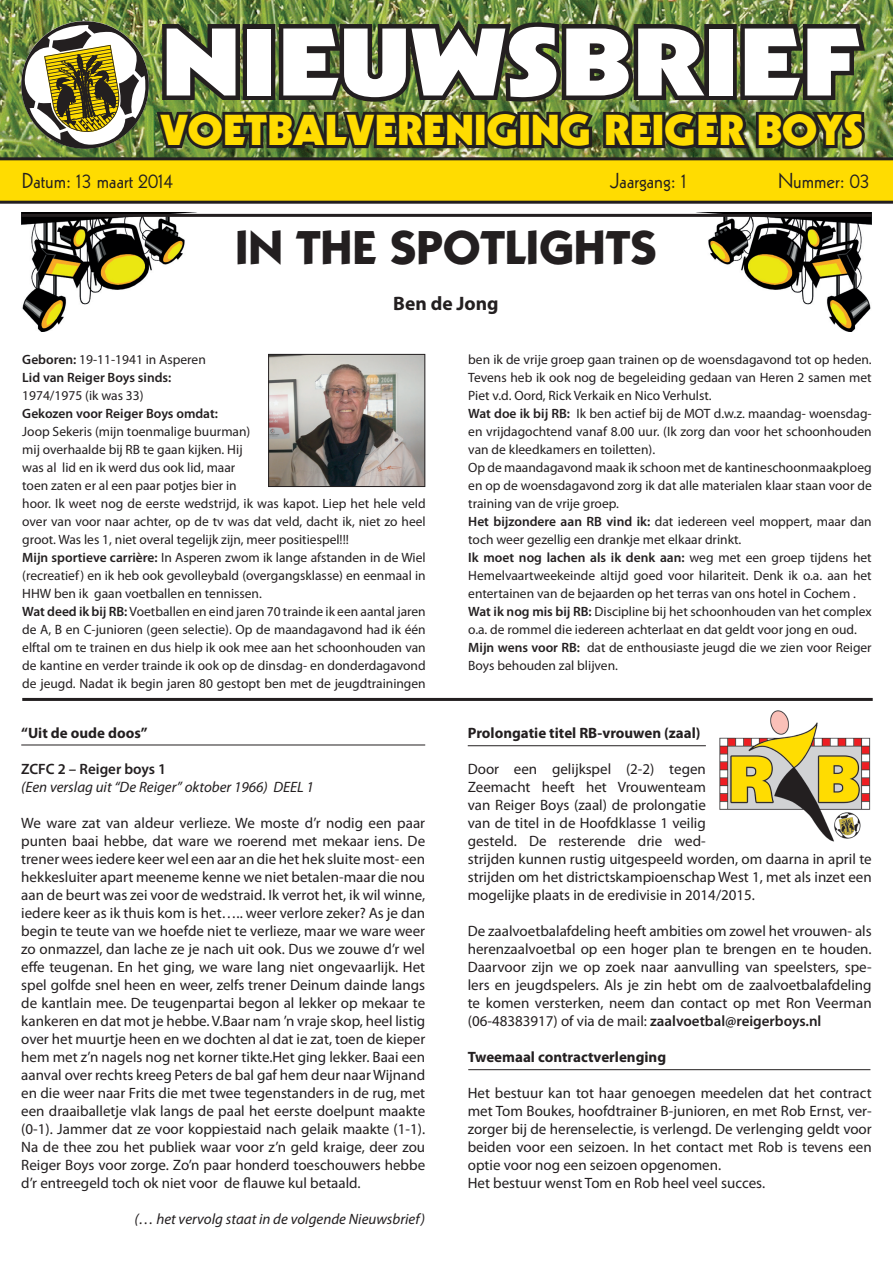
<style>
.page{position:relative;width:893px;height:1263px;background:#fff}
.page>*{position:absolute;margin:0;border:0;box-sizing:border-box;transform-origin:0 0}
.t1{font:900 93px "Kabel";color:#fff;scale:1.35 1}
.t2{font:700 48px "Itc Kabel";color:#231f20}
.t3{font:900 42px "Kabel";color:#ffdc01;scale:1.07 1}
.t4{font:21px "Kabel";color:#231f20}
.t5{font:700 19.5px "Myriad Pro";color:#231f20}
.t6{font:15px/18px "Myriad Pro";color:#231f20;text-align:justify}
.t7{font:italic 15px "Myriad Pro";color:#231f20}
.t8{font:700 15px "Myriad Pro";color:#231f20}
.t9{font:600 15px "Myriad Pro";color:#231f20}
.t10{font:13.5px/18px "Myriad Pro";color:#231f20}
.t11{font:600 13.5px/18px "Myriad Pro";color:#231f20}
.s1{font-weight:400}
.s2{font-weight:600}
</style>
<div class="page">
<img style="left:0;top:0;width:893px;height:12px">
<img style="left:0;top:12px;width:893px;height:192px">
<img style="left:270px;top:356px;width:153px;height:129px">
<div style="left:268px;top:354px;width:157px;height:133px;border:1px solid #231f20"></div>
<img style="left:21px;top:213px;width:177px;height:119px">
<img style="left:695px;top:213px;width:177px;height:119px">
<hr style="left:22px;top:698px;width:851px;height:3px;background:#231f20">
<hr style="left:21px;top:214px;width:851px;height:3px;background:#231f20">
<hr style="left:21px;top:745px;width:404px;height:1px;background:#231f20">
<img style="left:719px;top:710px;width:151px;height:132px">
<hr style="left:468px;top:745px;width:238px;height:1px;background:#231f20">
<hr style="left:468px;top:1069px;width:402px;height:1px;background:#231f20">
<h1 class="t1" style="left:161px;top:4px;width:517px">NIEUWSBRIEF</h1>
<h3 class="t3" style="left:161px;top:104px;width:658px">VOETBALVERENIGING REIGER BOYS</h3>
<h3 class="t4" style="left:22px;top:168px;width:153px">Datum: 13 maart 2014</h3>
<h3 class="t4" style="left:610px;top:168px;width:78px">Jaargang: 1</h3>
<h3 class="t4" style="left:778px;top:168px;width:93px">Nummer: 03</h3>
<h2 class="t2" style="left:235px;top:218px;width:423px">IN THE SPOTLIGHTS</h2>
<h3 class="t5" style="left:393px;top:291px;width:107px">Ben de Jong</h3>
<p class="t11" style="left:22px;top:350px;width:185px">Geboren: <span class="s1">19-11-1941 in Asperen<br></span>Lid van Reiger Boys sinds:</p>
<p class="t10" style="left:22px;top:386px;width:123px">1974/1975 (ik was 33)</p>
<p class="t11" style="left:22px;top:404px;width:197px">Gekozen voor Reiger Boys omdat:</p>
<p class="t10" style="left:22px;top:422px;width:405px">Joop Sekeris (mijn toenmalige buurman)<br>mij overhaalde bij RB te gaan kijken. Hij<br>was al lid en ik werd dus ook lid, maar<br>toen zaten er al een paar potjes bier in<br>hoor. Ik weet nog de eerste wedstrijd, ik was kapot. Liep het hele veld over van voor naar achter, op de tv was dat veld, dacht ik, niet zo heel groot. Was les 1, niet overal tegelijk zijn, meer positiespel!!!<br><span class="s2">Mijn sportieve carrière:</span> In Asperen zwom ik lange afstanden in de Wiel (recreatief) en ik heb ook gevolleybald (overgangsklasse) en eenmaal in HHW ben ik gaan voetballen en tennissen.<br><span class="s2">Wat deed ik bij RB:</span> Voetballen en eind jaren 70 trainde ik een aantal jaren de A, B en C-junioren (geen selectie). Op de maandagavond had ik één elftal om te trainen en dus hielp ik ook mee aan het schoonhouden van de kantine en verder trainde ik ook op de dinsdag- en donderdagavond de jeugd. Nadat ik begin jaren 80 gestopt ben met de jeugdtrainingen</p>
<p class="t8" style="left:21px;top:723px;width:128px">“Uit de oude doos”</p>
<p class="t9" style="left:21px;top:759px;width:147px">ZCFC 2 – Reiger boys 1</p>
<p class="t7" style="left:21px;top:778px;width:294px">(Een verslag uit “De Reiger” oktober 1966) DEEL 1</p>
<p class="t6" style="left:21px;top:814px;width:406px">We ware zat van aldeur verlieze. We moste d’r nodig een paar punten baai hebbe, dat ware we roerend met mekaar iens. De trener wees iedere keer wel een aar an die het hek sluite most- een hekkesluiter apart meeneme kenne we niet betalen-maar die nou aan de beurt was zei voor de wedstraid. Ik verrot het, ik wil winne, iedere keer as ik thuis kom is het….. weer verlore zeker? As je dan begin te teute van we hoefde niet te verlieze, maar we ware weer zo onmazzel, dan lache ze je nach uit ook. Dus we zouwe d’r wel effe teugenan. En het ging, we ware lang niet ongevaarlijk. Het spel golfde snel heen en weer, zelfs trener Deinum dainde langs de kantlain mee. De teugenpartai begon al lekker op mekaar te kankeren en dat mot je hebbe. V.Baar nam ’n vraje skop, heel listig over het muurtje heen en we dochten al dat ie zat, toen de kieper hem met z’n nagels nog net korner tikte.Het ging lekker. Baai een aanval over rechts kreeg Peters de bal gaf hem deur naar Wijnand en die weer naar Frits die met twee tegenstanders in de rug, met een draaiballetje vlak langs de paal het eerste doelpunt maakte (0-1). Jammer dat ze voor koppiestaid nach gelaik maakte (1-1).<br>Na de thee zou het publiek waar voor z’n geld kraige, deer zou Reiger Boys voor zorge. Zo’n paar honderd toeschouwers hebbe d’r entreegeld toch ok niet voor de flauwe kul betaald.</p>
<p class="t7" style="left:134px;top:1210px;width:292px">(… het vervolg staat in de volgende Nieuwsbrief)</p>
<p class="t10" style="left:468px;top:350px;width:405px">ben ik de vrije groep gaan trainen op de woensdagavond tot op heden.<br>Tevens heb ik ook nog de begeleiding gedaan van Heren 2 samen met Piet v.d. Oord, Rick Verkaik en Nico Verhulst.<br><span class="s2">Wat doe ik bij RB:</span> Ik ben actief bij de MOT d.w.z. maandag- woensdag&shy;en vrijdagochtend vanaf 8.00 uur. (Ik zorg dan voor het schoonhouden van de kleedkamers en toiletten).<br>Op de maandagavond maak ik schoon met de kantineschoonmaakploeg en op de woensdagavond zorg ik dat alle materialen klaar staan voor de training van de vrije groep.<br><span class="s2">Het bijzondere aan RB vind ik:</span> dat iedereen veel moppert, maar dan toch weer gezellig een drankje met elkaar drinkt.<br><span class="s2">Ik moet nog lachen als ik denk aan:</span> weg met een groep tijdens het Hemelvaartweekeinde altijd goed voor hilariteit. Denk ik o.a. aan het entertainen van de bejaarden op het terras van ons hotel in Cochem .<br><span class="s2">Wat ik nog mis bij RB:</span> Discipline bij het schoonhouden van het complex o.a. de rommel die iedereen achterlaat en dat geldt voor jong en oud.<br><span class="s2">Mijn wens voor RB:</span> dat de enthousiaste jeugd die we zien voor Reiger Boys behouden zal blijven.</p>
<p class="t8" style="left:468px;top:723px;width:234px">Prolongatie titel RB-vrouwen (zaal)</p>
<p class="t6" style="left:468px;top:760px;width:405px;text-align:left">Door een gelijkspel (2-2) tegen<br>Zeemacht heeft het Vrouwenteam<br>van Reiger Boys (zaal) de prolongatie<br>van de titel in de Hoofdklasse 1 veilig<br>gesteld. De resterende drie wed-<br>strijden kunnen rustig uitgespeeld worden, om daarna in april te strijden om het districtskampioenschap West 1, met als inzet een mogelijke plaats in de eredivisie in 2014/2015.</p>
<p class="t6" style="left:468px;top:922px;width:405px">De zaalvoetbalafdeling heeft ambities om zowel het vrouwen- als herenzaalvoetbal op een hoger plan te brengen en te houden.<br>Daarvoor zijn we op zoek naar aanvulling van speelsters, spe&shy;lers en jeugdspelers. Als je zin hebt om de zaalvoetbalafdeling te komen versterken, neem dan contact op met Ron Veerman (06-48383917) of via de mail: <span class="s2">zaalvoetbal@reigerboys.nl</span></p>
<p class="t8" style="left:468px;top:1047px;width:200px">Tweemaal contractverlenging</p>
<p class="t6" style="left:468px;top:1084px;width:405px;text-align:left">Het bestuur kan tot haar genoegen meedelen dat het contract met Tom Boukes, hoofdtrainer B-junioren, en met Rob Ernst, ver&shy;zorger bij de herenselectie, is verlengd. De verlenging geldt voor beiden voor een seizoen. In het contact met Rob is tevens een optie voor nog een seizoen opgenomen.<br>Het bestuur wenst Tom en Rob heel veel succes.</p>
</div>
